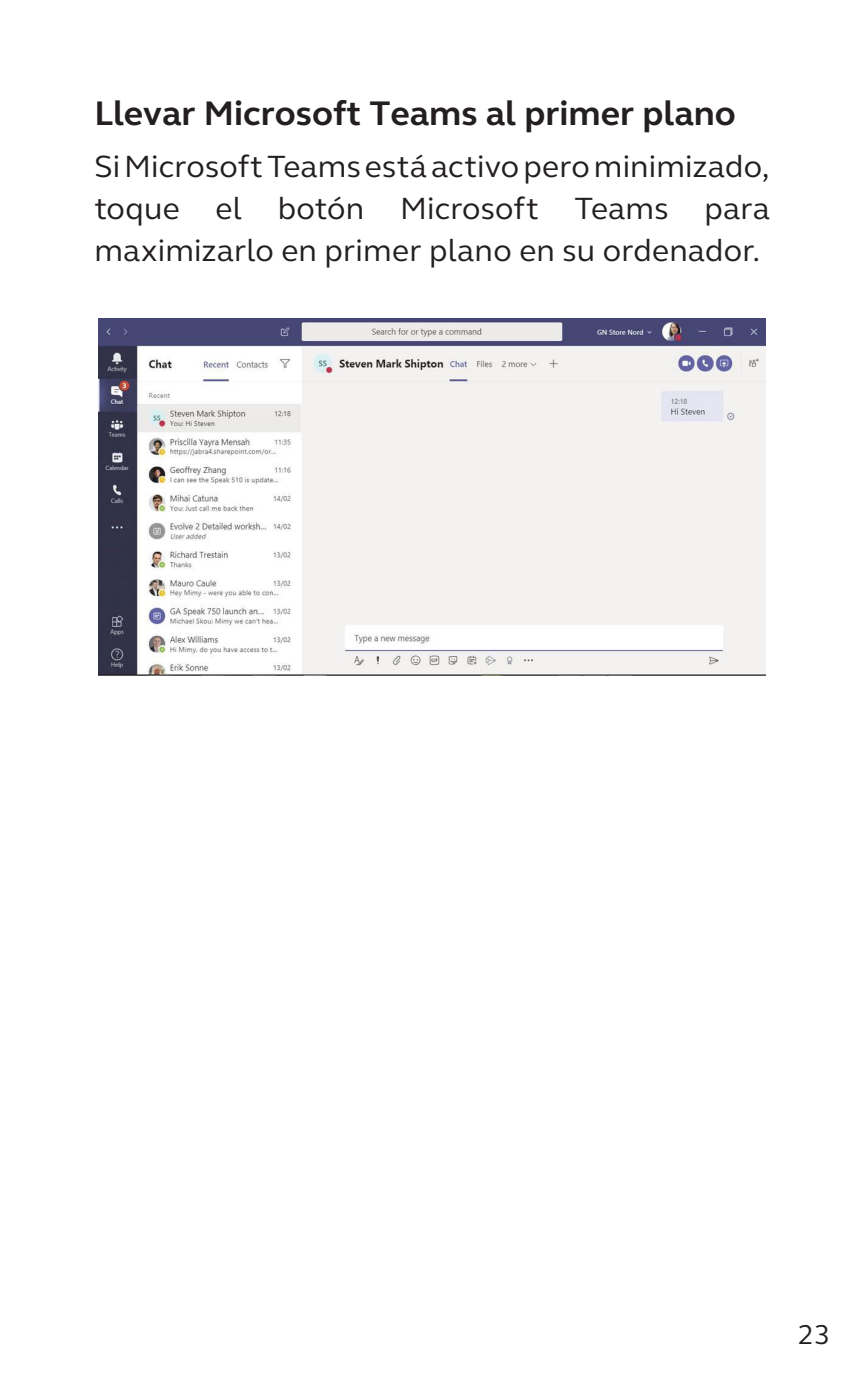
<style>
.page{position:relative;width:864px;height:1389px;background:#fff}
.page>*{position:absolute;margin:0;border:0;box-sizing:border-box;transform-origin:0 0}
.Heading_3{font:700 35px "GN Elliot";color:#231f20}
.Body_text{font:31.5px/42px "GN Elliot";letter-spacing:.01em;color:#231f20;text-align:justify}
.t1{font:28px "GN Elliot";color:#231f20}
</style>
<div class="page">
<img style="left:99px;top:318px;width:666px;height:357px">
<p class="Heading_3" style="left:94px;top:90px;width:642px">Llevar Microsoft Teams al primer plano</p>
<p class="Body_text" style="left:94px;top:145px;width:676px">Si Microsoft Teams está activo pero minimizado, toque el botón Microsoft Teams para maximizarlo en primer plano en su ordenador.</p>
<p class="t1" style="left:797px;top:1316px;width:34px">23</p>
</div>
